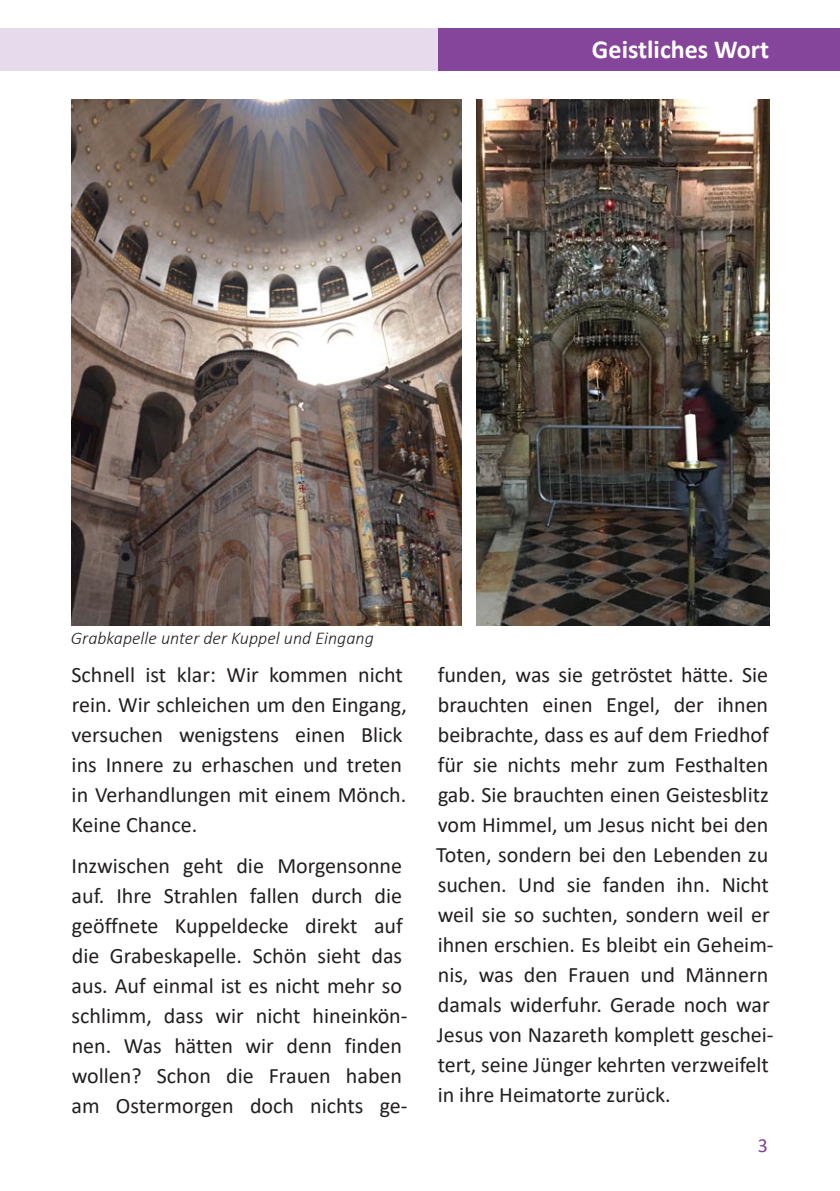
<style>
.page{position:relative;width:840px;height:1191px;background:#fff}
.page>*{position:absolute;margin:0;border:0;box-sizing:border-box;transform-origin:0 0}
.t1{font:700 26px "Calibri";color:#fff}
.t2{font:22px/30px "Calibri";color:#231f20}
.t3{font:italic 300 18px "Calibri";color:#231f20}
</style>
<div class="page">
<div style="left:437px;top:28px;width:402px;height:43px;background:#85459a"></div>
<div style="left:0;top:28px;width:437px;height:43px;background:#e5dbec"></div>
<img style="left:71px;top:99px;width:390px;height:526px">
<img style="left:476px;top:99px;width:292px;height:527px">
<p class="t1" style="left:591px;top:31px;width:178px">Geistliches Wort</p>
<p class="t3" style="left:71px;top:627px;width:304px">Grabkapelle unter der Kuppel und Eingang</p>
<p class="t2" style="left:71px;top:658px;width:337px">Schnell ist klar: Wir kommen nicht rein. Wir schleichen um den Eingang, versuchen wenigstens einen Blick ins Innere zu erhaschen und treten in Verhandlungen mit einem Mönch.<br>Keine Chance.</p>
<p class="t2" style="left:71px;top:850px;width:337px">Inzwischen geht die Morgensonne auf. Ihre Strahlen fallen durch die geöffnete Kuppeldecke direkt auf die Grabeskapelle. Schön sieht das aus. Auf einmal ist es nicht mehr so schlimm, dass wir nicht hineinkön&shy;nen. Was hätten wir denn finden wollen? Schon die Frauen haben am Ostermorgen doch nichts ge-</p>
<p class="t2" style="left:436px;top:658px;width:339px">funden, was sie getröstet hätte. Sie brauchten einen Engel, der ihnen beibrachte, dass es auf dem Friedhof für sie nichts mehr zum Festhalten gab. Sie brauchten einen Geistesblitz vom Himmel, um Jesus nicht bei den Toten, sondern bei den Lebenden zu suchen. Und sie fanden ihn. Nicht weil sie so suchten, sondern weil er ihnen erschien. Es bleibt ein Geheim&shy;nis, was den Frauen und Männern damals widerfuhr. Gerade noch war Jesus von Nazareth komplett geschei&shy;tert, seine Jünger kehrten verzweifelt in ihre Heimatorte zurück.</p>
</div>
